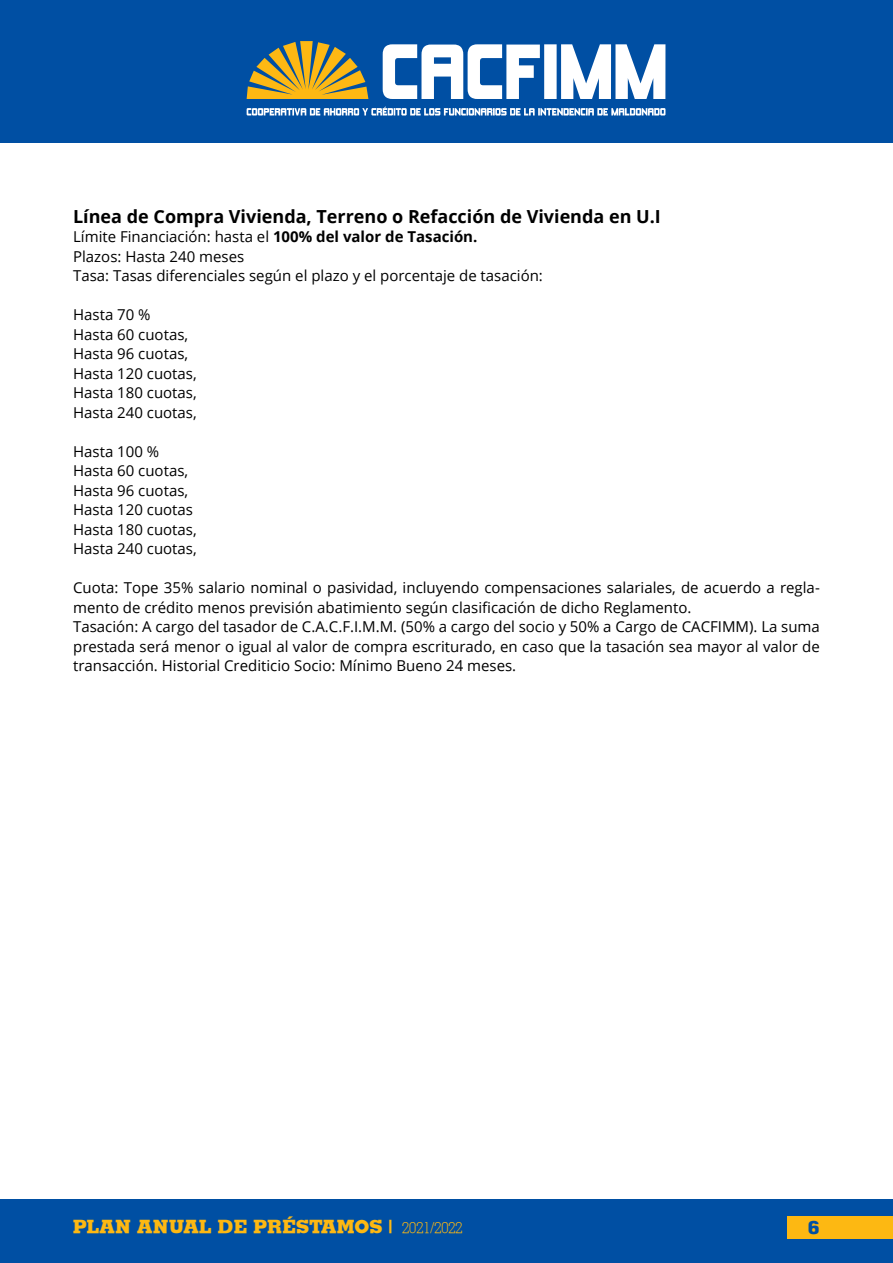
<style>
.page{position:relative;width:893px;height:1263px;background:#fff}
.page>*{position:absolute;margin:0;border:0;box-sizing:border-box;transform-origin:0 0}
.t1{font:700 18px "Open Sans";color:#000}
.t2{font:18px "Jaak Black SSK";color:#fdb812}
.t3{font:18px "Jaak Black SSK";color:#004fa3}
.t4{font:15px/19.5px "Open Sans";color:#000}
.s1{font-weight:700}
.s2{font-family:"Jaak Light SSK";font-size:15px}
</style>
<div class="page">
<div style="left:0;top:0;width:893px;height:142px;background:#004fa3"></div>
<svg style="left:247px;top:41px;width:121px;height:58px"></svg>
<svg style="left:383px;top:44px;width:282px;height:55px"></svg>
<svg style="left:247px;top:106px;width:418px;height:9px"></svg>
<div style="left:0;top:1199px;width:893px;height:64px;background:#004fa3"></div>
<div style="left:788px;top:1216px;width:105px;height:23px;background:#fdb812"></div>
<p class="t1" style="left:73px;top:203px;width:589px">Línea de Compra Vivienda, Terreno o Refacción de Vivienda en U.I</p>
<p class="t4" style="left:73px;top:226px;width:471px">Límite Financiación: hasta el <span class="s1">100% del valor de Tasación.<br></span>Plazos: Hasta 240 meses<br>Tasa: Tasas diferenciales según el plazo y el porcentaje de tasación:</p>
<p class="t4" style="left:73px;top:304px;width:125px">Hasta 70 %<br>Hasta 60 cuotas,<br>Hasta 96 cuotas,<br>Hasta 120 cuotas,<br>Hasta 180 cuotas,<br>Hasta 240 cuotas,</p>
<p class="t4" style="left:73px;top:441px;width:125px">Hasta 100 %<br>Hasta 60 cuotas,<br>Hasta 96 cuotas,<br>Hasta 120 cuotas<br>Hasta 180 cuotas,<br>Hasta 240 cuotas,</p>
<p class="t4" style="left:73px;top:577px;width:748px">Cuota: Tope 35% salario nominal o pasividad, incluyendo compensaciones salariales, de acuerdo a regla&shy;mento de crédito menos previsión abatimiento según clasificación de dicho Reglamento.<br>Tasación: A cargo del tasador de C.A.C.F.I.M.M. (50% a cargo del socio y 50% a Cargo de CACFIMM). La suma prestada será menor o igual al valor de compra escriturado, en caso que la tasación sea mayor al valor de transacción. Historial Crediticio Socio: Mínimo Bueno 24 meses.</p>
<p class="t2" style="left:73px;top:1215px;width:391px">PLAN ANUAL DE PRÉSTAMOS | <span class="s2">2021/2022</span></p>
<p class="t3" style="left:808px;top:1215px;width:13px">6</p>
</div>
